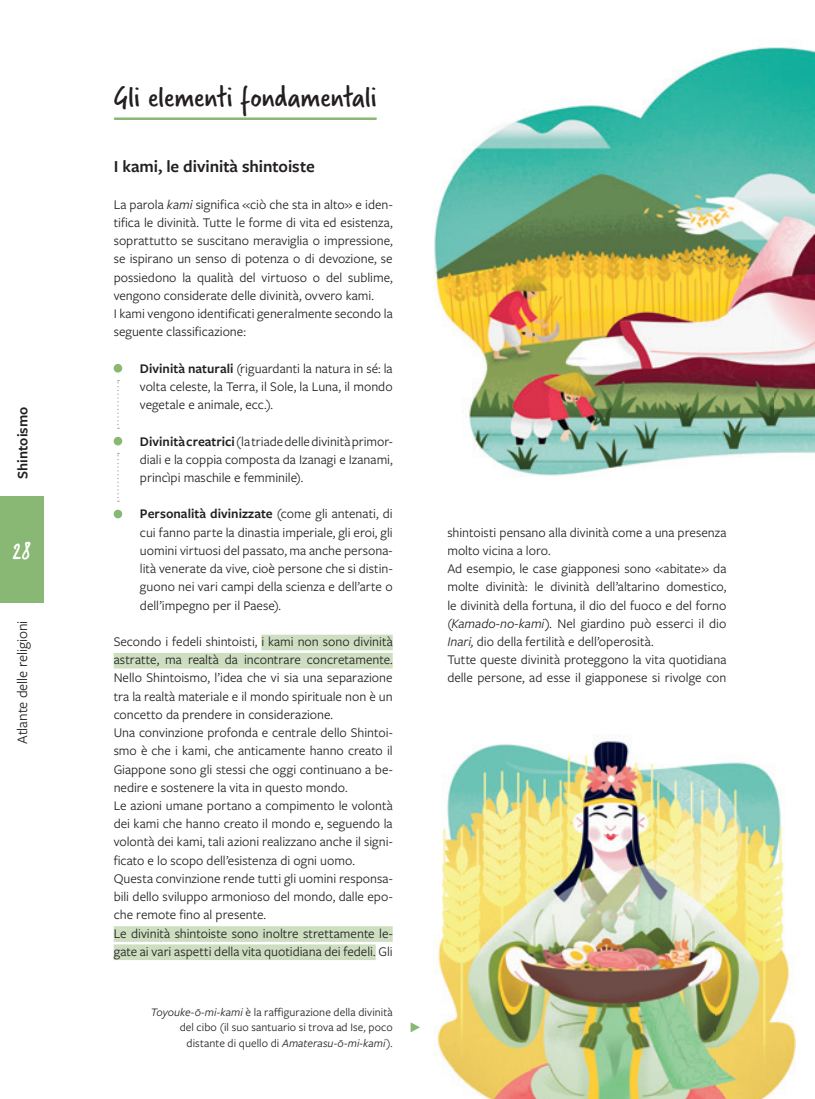
<style>
.page{position:relative;width:815px;height:1099px;background:#fff}
.page>*{position:absolute;margin:0;border:0;box-sizing:border-box;transform-origin:0 0}
.t1{font:31.25px "Verveine";letter-spacing:-.005em;color:#231f20}
.t2{font:25px "Verveine";color:#fff}
.t3{font:600 17.5px "Freight Sans Pro";letter-spacing:-.005em;color:#231f20}
.t4{font:15px "Freight Sans Pro";letter-spacing:-.005em;color:#231f20}
.t5{font:600 15px "Freight Sans Pro";color:#231f20}
.t6{font:13.75px/18.2px "Freight Sans Pro";color:#231f20}
.t7{font:11.88px/15.6px "Freight Sans Pro";letter-spacing:.005em;color:#231f20;text-align:right}
.s1{font-style:italic}
.s2{font-weight:600}
</style>
<div class="page">
<img style="left:434px;top:47px;width:381px;height:429px">
<img style="left:436px;top:738px;width:360px;height:360px">
<svg style="left:411px;top:1022px;width:9px;height:10px"></svg>
<div style="left:261px;top:634px;width:132px;height:16px;background:#cddec1"></div>
<div style="left:114px;top:653px;width:279px;height:15px;background:#cddec1"></div>
<div style="left:114px;top:926px;width:279px;height:15px;background:#cddec1"></div>
<div style="left:114px;top:944px;width:262px;height:16px;background:#cddec1"></div>
<div style="left:114px;top:364px;width:8px;height:8px;background:#88b873;border-radius:50%"></div>
<div style="left:114px;top:437px;width:8px;height:8px;background:#88b873;border-radius:50%"></div>
<div style="left:114px;top:509px;width:8px;height:9px;background:#88b873;border-radius:50%"></div>
<svg style="left:117px;top:380px;width:2px;height:49px"></svg>
<svg style="left:117px;top:453px;width:2px;height:49px"></svg>
<hr style="left:115px;top:117px;width:261px;height:3px;background:#88b873">
<div style="left:0;top:496px;width:44px;height:106px;background:#88b873"></div>
<p class="t5" style="left:12px;top:478px;width:73px;rotate:-90deg">Shintoismo</p>
<h2 class="t2" style="left:13px;top:533px;width:20px">28</h2>
<p class="t4" style="left:12px;top:743px;width:125px;rotate:-90deg">Atlante delle religioni</p>
<h1 class="t1" style="left:114px;top:75px;width:265px">Gli elementi fondamentali</h1>
<p class="t3" style="left:114px;top:154px;width:203px">I kami, le divinità shintoiste</p>
<p class="t6" style="left:114px;top:194px;width:281px">La parola <span class="s1">kami</span> significa «ciò che sta in alto» e iden&shy;tifica le divinità. Tutte le forme di vita ed esistenza, soprattutto se suscitano meraviglia o impressione, se ispirano un senso di potenza o di devozione, se possiedono la qualità del virtuoso o del sublime, vengono considerate delle divinità, ovvero kami.<br>I kami vengono identificati generalmente secondo la seguente classificazione:</p>
<p class="t6" style="left:140px;top:358px;width:254px;text-align:justify"><span class="s2">Divinità naturali</span> (riguardanti la natura in sé: la volta celeste, la Terra, il Sole, la Luna, il mondo vegetale e animale, ecc.).</p>
<p class="t6" style="left:140px;top:431px;width:254px;text-align:justify"><span class="s2">Divinità creatrici</span> (la triade delle divinità primor&shy;diali e la coppia composta da Izanagi e Izanami, princìpi maschile e femminile).</p>
<p class="t6" style="left:140px;top:504px;width:254px;text-align:justify"><span class="s2">Personalità divinizzate</span> (come gli antenati, di cui fanno parte la dinastia imperiale, gli eroi, gli uomini virtuosi del passato, ma anche persona&shy;lità venerate da vive, cioè persone che si distin&shy;guono nei vari campi della scienza e dell’arte o dell’impegno per il Paese).</p>
<p class="t6" style="left:114px;top:631px;width:281px">Secondo i fedeli shintoisti, i kami non sono divinità astratte, ma realtà da incontrare concretamente.<br>Nello Shintoismo, l’idea che vi sia una separazione tra la realtà materiale e il mondo spirituale non è un concetto da prendere in considerazione.<br>Una convinzione profonda e centrale dello Shintoi&shy;smo è che i kami, che anticamente hanno creato il Giappone sono gli stessi che oggi continuano a be&shy;nedire e sostenere la vita in questo mondo.<br>Le azioni umane portano a compimento le volontà dei kami che hanno creato il mondo e, seguendo la volontà dei kami, tali azioni realizzano anche il signi&shy;ficato e lo scopo dell’esistenza di ogni uomo.<br>Questa convinzione rende tutti gli uomini responsa&shy;bili dello sviluppo armonioso del mondo, dalle epo&shy;che remote fino al presente.<br>Le divinità shintoiste sono inoltre strettamente le&shy;gate ai vari aspetti della vita quotidiana dei fedeli. Gli</p>
<p class="t7" style="left:151px;top:1003px;width:243px"><span class="s1">Toyouke-ō-mi-kami</span> è la raffigurazione della divinità del cibo (il suo santuario si trova ad Ise, poco distante di quello di <span class="s1">Amaterasu-ō-mi-kami</span>).</p>
<p class="t6" style="left:447px;top:522px;width:281px">shintoisti pensano alla divinità come a una presenza molto vicina a loro.<br>Ad esempio, le case giapponesi sono «abitate» da molte divinità: le divinità dell’altarino domestico, le divinità della fortuna, il dio del fuoco e del forno <span class="s1">(Kamado-no-kami).</span> Nel giardino può esserci il dio <span class="s1">Inari,</span> dio della fertilità e dell’operosità.<br>Tutte queste divinità proteggono la vita quotidiana delle persone, ad esse il giapponese si rivolge con</p>
</div>
